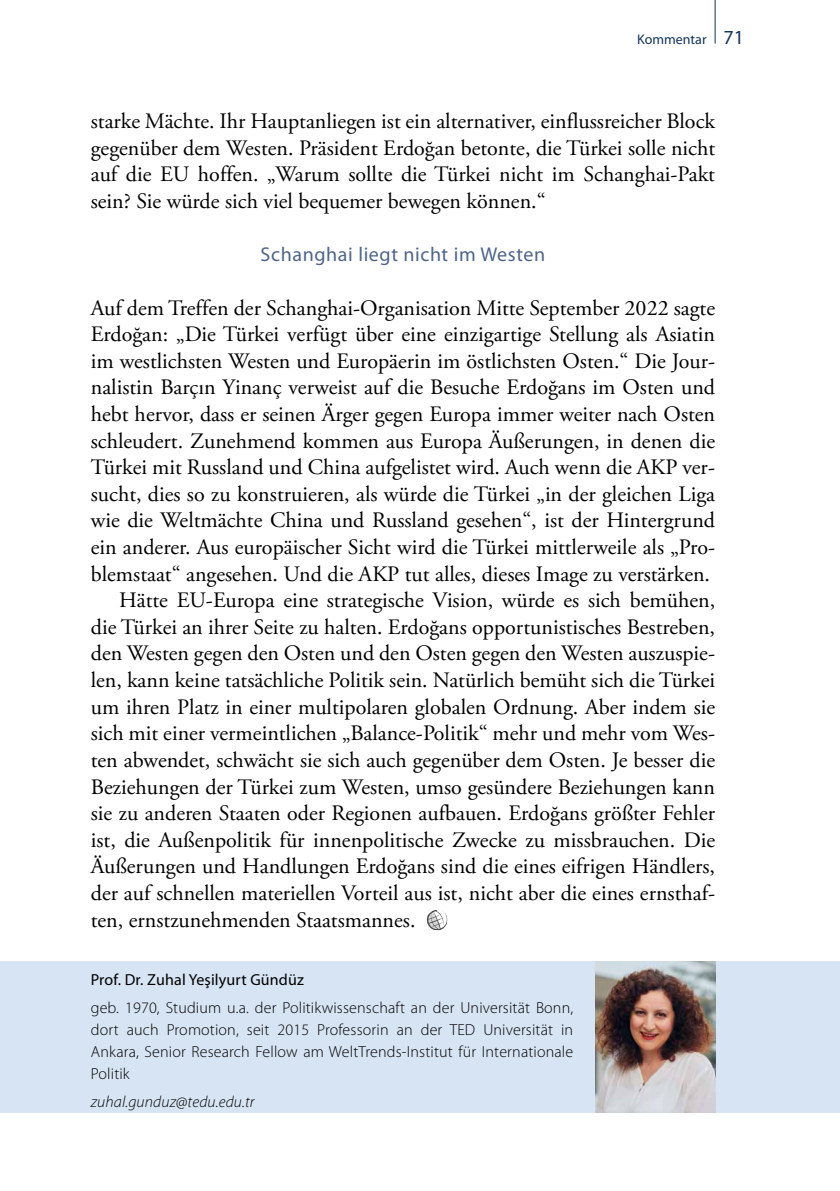
<style>
.page{position:relative;width:840px;height:1191px;background:#fff}
.page>*{position:absolute;margin:0;border:0;box-sizing:border-box;transform-origin:0 0}
.Fließtext_Enzug{font:22px/26.6px "Adobe Garamond Pro";color:#000;text-align:justify}
.Fließtext_Einzug_Beg{font:22px/26.6px "Adobe Garamond Pro";color:#000;text-align:justify}
.Zwischenüberschrift{font:20px "Myriad Pro";letter-spacing:.03em;color:#4f6488}
.Seitenzahl_rechts{font:20px "Myriad Pro";color:#15355b}
.t1{font:300 16px/22px "Myriad Pro";letter-spacing:.01em;color:#000;text-align:justify}
.t2{font:16px "Myriad Pro";letter-spacing:.01em;color:#000}
.t3{font:italic 300 16px "Myriad Pro";letter-spacing:.01em;color:#000}
.Kopf_rechts{font:14px "Myriad Pro";color:#15355b}
</style>
<div class="page">
<hr style="left:714px;top:0;width:1px;height:44px;background:#15355b">
<svg style="left:427px;top:910px;width:20px;height:20px"></svg>
<div style="left:0;top:961px;width:839px;height:151px;background:#d7e4f3"></div>
<img style="left:595px;top:961px;width:119px;height:151px">
<p class="Kopf_rechts" style="left:637px;top:30px;width:71px">Kommentar</p>
<p class="Seitenzahl_rechts" style="left:723px;top:25px;width:22px">71</p>
<p class="Fließtext_Enzug" style="left:91px;top:109px;width:625px">starke Mächte. Ihr Hauptanliegen ist ein alternativer, einflussreicher Block gegenüber dem Westen. Präsident Erdoğan betonte, die Türkei solle nicht auf die EU hoffen. „Warum sollte die Türkei nicht im Schanghai-Pakt sein? Sie würde sich viel bequemer bewegen können.“</p>
<p class="Zwischenüberschrift" style="left:260px;top:242px;width:286px">Schanghai liegt nicht im Westen</p>
<p class="Fließtext_Einzug_Beg" style="left:91px;top:295px;width:625px">Auf dem Treffen der Schanghai-Organisation Mitte September 2022 sagte Erdoğan: „Die Türkei verfügt über eine einzigartige Stellung als Asiatin im westlichsten Westen und Europäerin im östlichsten Osten.“ Die Jour&shy;nalistin Barçın Yinanç verweist auf die Besuche Erdoğans im Osten und hebt hervor, dass er seinen Ärger gegen Europa immer weiter nach Osten schleudert. Zunehmend kommen aus Europa Äußerungen, in denen die Türkei mit Russland und China aufgelistet wird. Auch wenn die AKP ver&shy;sucht, dies so zu konstruieren, als würde die Türkei „in der gleichen Liga wie die Weltmächte China und Russland gesehen“, ist der Hintergrund ein anderer. Aus europäischer Sicht wird die Türkei mittlerweile als „Pro&shy;blemstaat“ angesehen. Und die AKP tut alles, dieses Image zu verstärken.</p>
<p class="Fließtext_Enzug" style="left:91px;top:588px;width:625px;text-indent:28px">Hätte EU-Europa eine strategische Vision, würde es sich bemühen, die Türkei an ihrer Seite zu halten. Erdoğans opportunistisches Bestreben, den Westen gegen den Osten und den Osten gegen den Westen auszuspie&shy;len, kann keine tatsächliche Politik sein. Natürlich bemüht sich die Türkei um ihren Platz in einer multipolaren globalen Ordnung. Aber indem sie sich mit einer vermeintlichen „Balance-Politik“ mehr und mehr vom Wes&shy;ten abwendet, schwächt sie sich auch gegenüber dem Osten. Je besser die Beziehungen der Türkei zum Westen, umso gesündere Beziehungen kann sie zu anderen Staaten oder Regionen aufbauen. Erdoğans größter Fehler ist, die Außenpolitik für innenpolitische Zwecke zu missbrauchen. Die Äußerungen und Handlungen Erdoğans sind die eines eifrigen Händlers, der auf schnellen materiellen Vorteil aus ist, nicht aber die eines ernsthaf&shy;ten, ernstzunehmenden Staatsmannes.</p>
<p class="t2" style="left:91px;top:970px;width:214px">Prof. Dr. Zuhal Yeşilyurt Gündüz</p>
<p class="t1" style="left:91px;top:997px;width:483px">geb. 1970, Studium u.a. der Politikwissenschaft an der Universität Bonn, dort auch Promotion, seit 2015 Professorin an der TED Universität in Ankara, Senior Research Fellow am WeltTrends-Institut für Internationale Politik</p>
<p class="t3" style="left:91px;top:1091px;width:165px">zuhal.gunduz@tedu.edu.tr</p>
</div>
